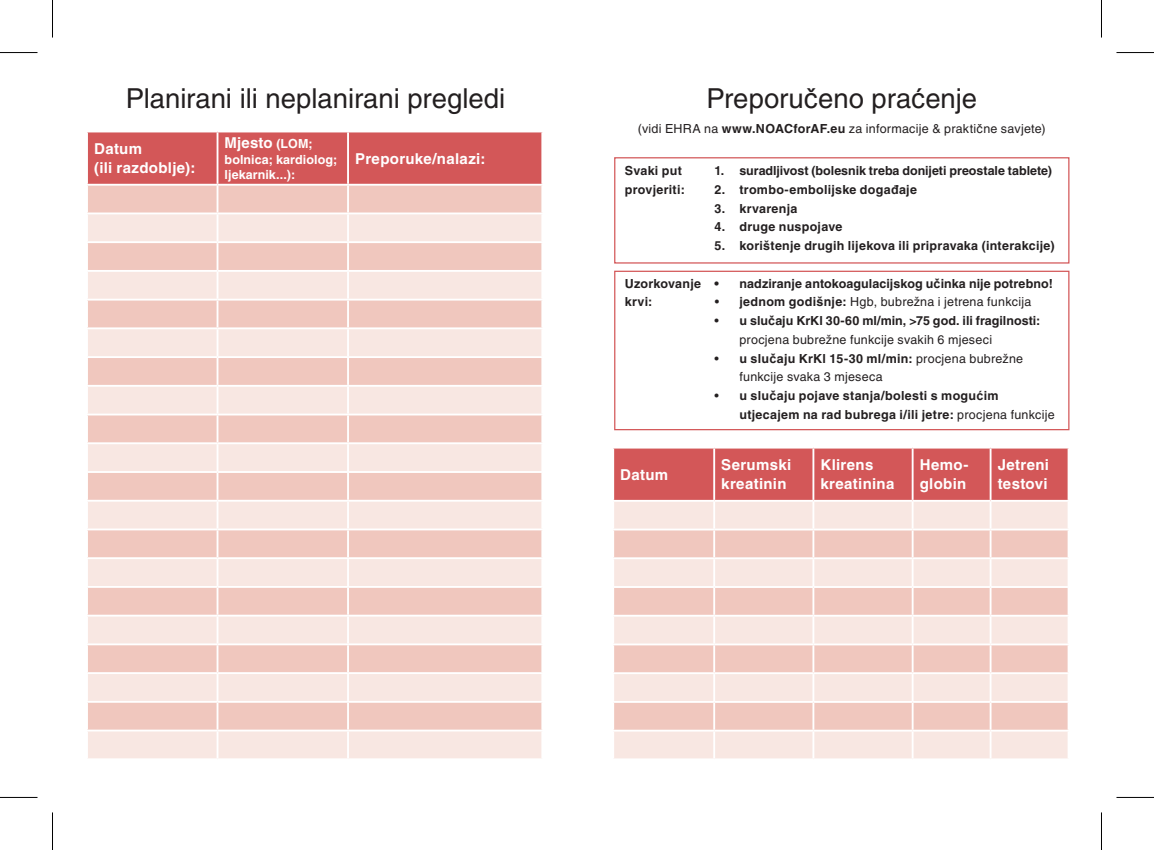
<style>
.page{position:relative;width:1154px;height:850px;background:#fff}
.page>*{position:absolute;margin:0;border:0;box-sizing:border-box;transform-origin:0 0}
.t1{font:27.5px "Helvetica LT Std";color:#231f20}
.t2{font:700 15px/18.8px "Helvetica LT Std";letter-spacing:.02em;color:#fff}
.t3{font:700 12.5px/18.8px "Helvetica LT Std";letter-spacing:.015em;color:#231f20}
.t4{font:12.5px/18.8px "Helvetica LT Std";letter-spacing:.02em;color:#231f20}
.t5{font:700 12.5px/15px "Helvetica LT Std";letter-spacing:.005em;color:#fff}
.s1{font-family:"Arial"}
.s2{font-weight:700}
.s3{font-size:12.5px}
.s4{font-weight:400}
.s5{font-family:"Arial";font-weight:700}
</style>
<div class="page">
<svg style="left:87px;top:131px;width:455px;height:627px;background:#f2cfc9"></svg>
<hr style="left:348px;top:729px;width:195px;height:2px;background:#fff">
<hr style="left:347px;top:731px;width:2px;height:27px;background:#fff">
<hr style="left:541px;top:731px;width:2px;height:27px;background:#fff">
<svg style="left:613px;top:447px;width:455px;height:311px;background:#f0c9c5"></svg>
<hr style="left:1067px;top:731px;width:2px;height:27px;background:#fff">
<div style="left:614px;top:157px;width:455px;height:106px;border:1px solid #d35758"></div>
<div style="left:614px;top:270px;width:455px;height:160px;border:1px solid #d35758"></div>
<hr style="left:0;top:52px;width:38px;height:1px;background:#000">
<hr style="left:1116px;top:52px;width:38px;height:1px;background:#000">
<hr style="left:0;top:796px;width:38px;height:1px;background:#000">
<hr style="left:1116px;top:796px;width:38px;height:1px;background:#000">
<hr style="left:52px;top:0;width:1px;height:38px;background:#000">
<hr style="left:52px;top:812px;width:1px;height:37px;background:#000">
<hr style="left:1101px;top:0;width:1px;height:38px;background:#000">
<hr style="left:1101px;top:812px;width:1px;height:37px;background:#000">
<h1 class="t1" style="left:126px;top:82px;width:381px">Planirani ili neplanirani pregledi</h1>
<h1 class="t1" style="left:706px;top:82px;width:272px">Preporu<span class="s1">č</span>eno pra<span class="s1">ć</span>enje</h1>
<p class="t4" style="left:638px;top:119px;width:409px">(vidi EHRA na <span class="s2">www.NOACforAF.eu</span> za informacije &amp; prakti<span class="s1">č</span>ne savjete)</p>
<p class="t2" style="left:94px;top:139px;width:103px">Datum<br>(ili razdoblje):</p>
<p class="t2" style="left:225px;top:133px;width:90px">Mjesto <span class="s3">(LOM;</span></p>
<p class="t5" style="left:225px;top:151px;width:114px">bolnica; kardiolog; ljekarnik...):</p>
<p class="t2" style="left:355px;top:148px;width:132px">Preporuke/nalazi:</p>
<p class="t3" style="left:625px;top:161px;width:59px">Svaki put</p>
<p class="t3" style="left:714px;top:161px;width:339px">1. suradljivost (bolesnik treba donijeti preostale tablete)</p>
<p class="t3" style="left:625px;top:180px;width:62px">provjeriti:</p>
<p class="t3" style="left:714px;top:180px;width:204px">2. trombo-embolijske doga<span class="s1">đ</span>aje</p>
<p class="t3" style="left:714px;top:198px;width:85px">3. krvarenja</p>
<p class="t3" style="left:714px;top:217px;width:129px">4. druge nuspojave</p>
<p class="t3" style="left:714px;top:236px;width:342px">5. korištenje drugih lijekova ili pripravaka (interakcije)</p>
<p class="t3" style="left:625px;top:273px;width:95px">Uzorkovanje •</p>
<p class="t3" style="left:739px;top:273px;width:315px">nadziranje antokoagulacijskog u<span class="s1">č</span>inka nije potrebno!</p>
<p class="t3" style="left:625px;top:292px;width:29px">krvi:</p>
<p class="t4" style="left:715px;top:292px;width:318px">• <span class="s2">jednom godišnje:</span> Hgb, bubrežna i jetrena funkcija</p>
<p class="t3" style="left:739px;top:311px;width:302px;text-indent:-25px"><span class="s4">•</span> u slu<span class="s1">č</span>aju KrKl 30-60 ml/min, &gt;75 god. ili fragilnosti: <span class="s4">procjena bubrežne funkcije svakih 6 mjeseci</span></p>
<p class="t4" style="left:739px;top:349px;width:285px;text-indent:-25px">• <span class="s2">u slu</span><span class="s5">č</span><span class="s2">aju KrKl 15-30 ml/min:</span> procjena bubrežne funkcije svaka 3 mjeseca</p>
<p class="t3" style="left:739px;top:386px;width:317px;text-indent:-25px"><span class="s4">•</span> u slu<span class="s1">č</span>aju pojave stanja/bolesti s mogu<span class="s1">ć</span>im utjecajem na rad bubrega i/ili jetre: <span class="s4">procjena funkcije</span></p>
<p class="t2" style="left:620px;top:464px;width:50px">Datum</p>
<p class="t2" style="left:721px;top:455px;width:71px">Serumski kreatinin</p>
<p class="t2" style="left:820px;top:455px;width:75px">Klirens kreatinina</p>
<p class="t2" style="left:920px;top:455px;width:50px">Hemo&shy;globin</p>
<p class="t2" style="left:998px;top:455px;width:53px">Jetreni testovi</p>
</div>
